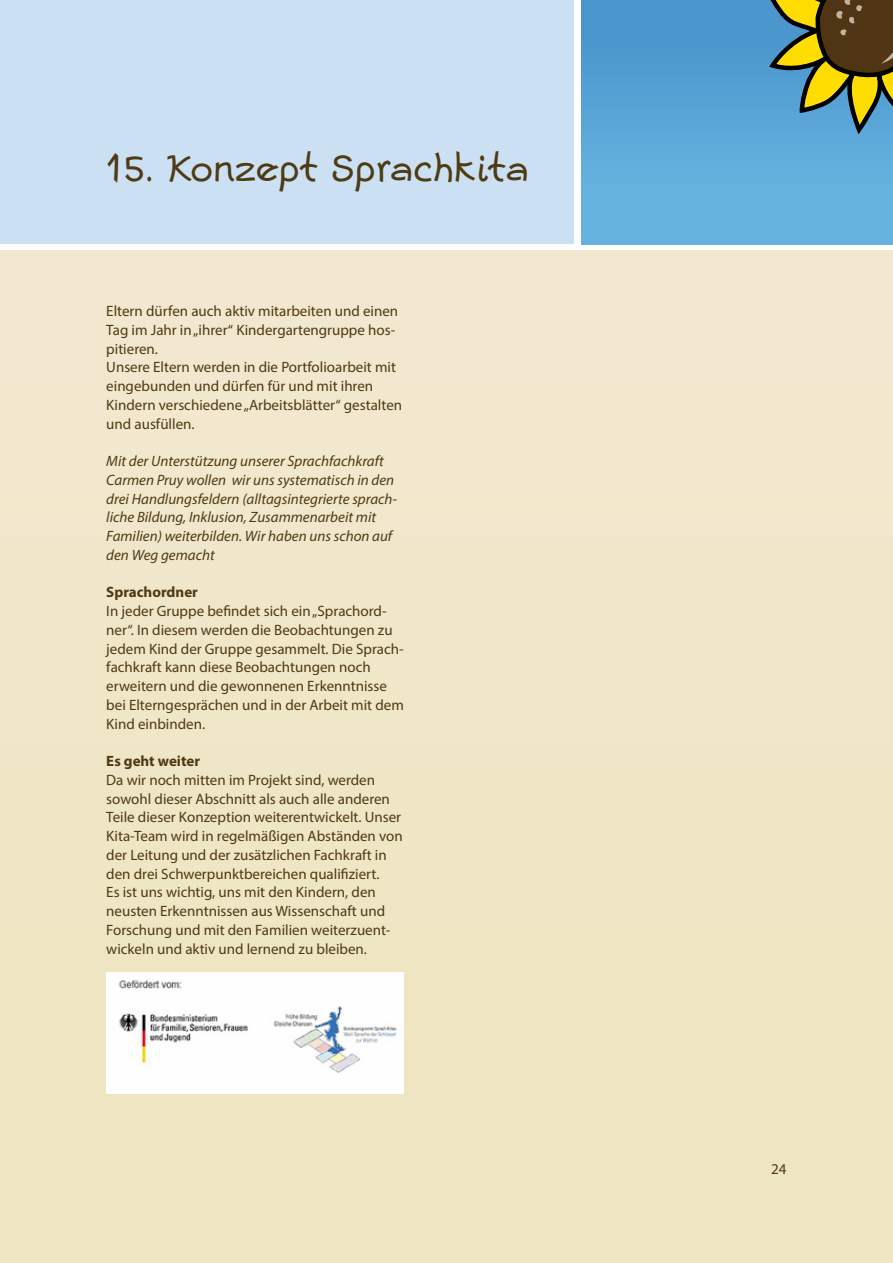
<style>
.page{position:relative;width:893px;height:1263px;background:#fff}
.page>*{position:absolute;margin:0;border:0;box-sizing:border-box;transform-origin:0 0}
.t1{font:37.5px "Escript Com";color:#4f3a13}
.t2{font:15px/18.8px "Myriad Pro";color:#4f3a13}
.t3{font:italic 15px/18.8px "Myriad Pro";color:#4f3a13}
.t4{font:700 15px "Myriad Pro";color:#4f3a13}
</style>
<div class="page">
<div style="left:0;top:251px;width:893px;height:1012px;background:#efe7c7"></div>
<div style="left:0;top:0;width:574px;height:244px;background:#cbe1f3"></div>
<div style="left:582px;top:0;width:311px;height:244px;background:linear-gradient(to bottom,#4692cb,#6cb8e2)"></div>
<svg style="left:766px;top:0;width:127px;height:147px;background:#6b7d5e"></svg>
<img style="left:106px;top:972px;width:298px;height:122px">
<h1 class="t1" style="left:106px;top:145px;width:424px">15. Konzept Sprachkita</h1>
<p class="t2" style="left:106px;top:301px;width:297px">Eltern dürfen auch aktiv mitarbeiten und einen Tag im Jahr in „ihrer“ Kindergartengruppe hos&shy;pitieren.<br>Unsere Eltern werden in die Portfolioarbeit mit eingebunden und dürfen für und mit ihren Kindern verschiedene „Arbeitsblätter“ gestalten und ausfüllen.</p>
<p class="t3" style="left:106px;top:451px;width:292px">Mit der Unterstützung unserer Sprachfachkraft Carmen Pruy wollen wir uns systematisch in den drei Handlungsfeldern (alltagsintegrierte sprach&shy;liche Bildung, Inklusion, Zusammenarbeit mit Familien) weiterbilden. Wir haben uns schon auf den Weg gemacht</p>
<p class="t4" style="left:106px;top:582px;width:93px">Sprachordner</p>
<p class="t2" style="left:106px;top:601px;width:299px">In jeder Gruppe befindet sich ein „Sprachord&shy;ner“. In diesem werden die Beobachtungen zu jedem Kind der Gruppe gesammelt. Die Sprach&shy;fachkraft kann diese Beobachtungen noch erweitern und die gewonnenen Erkenntnisse bei Elterngesprächen und in der Arbeit mit dem Kind einbinden.</p>
<p class="t4" style="left:106px;top:751px;width:95px">Es geht weiter</p>
<p class="t2" style="left:106px;top:770px;width:298px">Da wir noch mitten im Projekt sind, werden sowohl dieser Abschnitt als auch alle anderen Teile dieser Konzeption weiterentwickelt. Unser Kita-Team wird in regelmäßigen Abständen von der Leitung und der zusätzlichen Fachkraft in den drei Schwerpunktbereichen qualifiziert.<br>Es ist uns wichtig, uns mit den Kindern, den neusten Erkenntnissen aus Wissenschaft und Forschung und mit den Familien weiterzuent&shy;wickeln und aktiv und lernend zu bleiben.</p>
<p class="t2" style="left:771px;top:1159px;width:17px">24</p>
</div>
